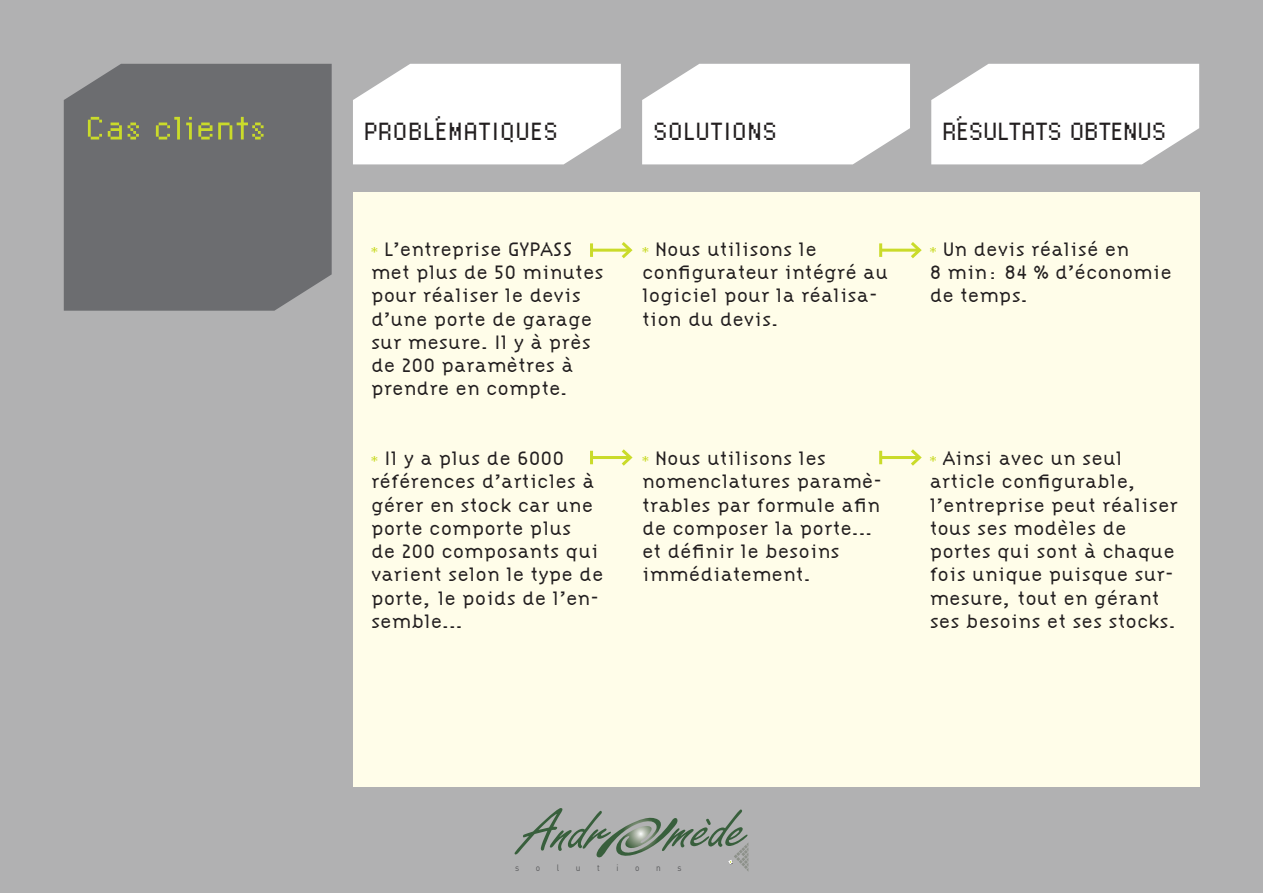
<style>
.page{position:relative;width:1263px;height:893px;background:#b1b1b2}
.page>*{position:absolute;margin:0;border:0;box-sizing:border-box;transform-origin:0 0}
.t1{font:51px "Universal Eight";color:#cadb2a}
.t2{font:39px "Universal Eight";color:#231f20}
.t3{font:39px "Universal Eight";letter-spacing:-.02em;color:#231f20}
.t4{font:300 20.25px/23.2px "Citizen";color:#231f20}
.t5{font:9.15px "DIN";color:#57585a;scale:.9 1}
.s1{font-family:"Universal Eight";font-weight:400;color:#cadb2a}
</style>
<div class="page">
<svg style="left:514px;top:808px;width:234px;height:63px"></svg>
<div style="left:64px;top:64px;width:268px;height:247px;background:#6c6d70"></div>
<div style="left:353px;top:192px;width:846px;height:595px;background:#fffde9"></div>
<svg style="left:353px;top:64px;width:268px;height:100px;background:#f9f9f9"></svg>
<svg style="left:642px;top:64px;width:268px;height:100px;background:#f8f8f9"></svg>
<svg style="left:931px;top:64px;width:268px;height:100px;background:#f8f8f9"></svg>
<hr style="left:591px;top:249px;width:39px;height:3px;background:#cadb2a">
<hr style="left:590px;top:243px;width:3px;height:14px;background:#cadb2a">
<svg style="left:618px;top:242px;width:15px;height:17px"></svg>
<hr style="left:881px;top:249px;width:38px;height:3px;background:#cadb2a">
<hr style="left:879px;top:243px;width:3px;height:14px;background:#cadb2a">
<svg style="left:908px;top:242px;width:14px;height:17px"></svg>
<hr style="left:591px;top:456px;width:39px;height:3px;background:#cadb2a">
<svg style="left:590px;top:451px;width:3px;height:13px"></svg>
<svg style="left:621px;top:449px;width:12px;height:17px"></svg>
<hr style="left:881px;top:456px;width:38px;height:3px;background:#cadb2a">
<svg style="left:879px;top:451px;width:3px;height:13px"></svg>
<svg style="left:911px;top:449px;width:11px;height:17px"></svg>
<h1 class="t1" style="left:85px;top:105px;width:183px">Cas clients</h1>
<h2 class="t2" style="left:364px;top:113px;width:196px">PROBLÉMATIQUES</h2>
<h2 class="t2" style="left:653px;top:113px;width:126px">SOLUTIONS</h2>
<h2 class="t3" style="left:942px;top:113px;width:226px">RÉSULTATS OBTENUS</h2>
<p class="t4" style="left:371px;top:237px;width:234px"><span class="s1">*</span> L’entreprise GYPASS met plus de 50 minutes pour réaliser le devis d’une porte de garage sur mesure. Il y à près de 200 paramètres à prendre en compte.</p>
<p class="t4" style="left:371px;top:447px;width:234px"><span class="s1">*</span> Il y a plus de 6000 références d’articles à gérer en stock car une porte comporte plus<br>de 200 composants qui varient selon le type de porte, le poids de l’en&shy;semble...</p>
<p class="t4" style="left:642px;top:237px;width:248px"><span class="s1">*</span> Nous utilisons le configurateur intégré au logiciel pour la réalisa&shy;tion du devis.</p>
<p class="t4" style="left:642px;top:447px;width:241px"><span class="s1">*</span> Nous utilisons les nomenclatures paramè&shy;trables par formule afin de composer la porte... et définir le besoins immédiatement.</p>
<p class="t4" style="left:930px;top:237px;width:244px"><span class="s1">*</span> Un devis réalisé en<br>8 min : 84 % d’économie de temps.</p>
<p class="t4" style="left:930px;top:447px;width:250px"><span class="s1">*</span> Ainsi avec un seul article configurable, l’entreprise peut réaliser tous ses modèles de portes qui sont à chaque fois unique puisque sur&shy;mesure, tout en gérant ses besoins et ses stocks.</p>
<p class="t5" style="left:515px;top:862px;width:6px">s</p>
<p class="t5" style="left:536px;top:862px;width:6px">o</p>
<p class="t5" style="left:557px;top:862px;width:4px">l</p>
<p class="t5" style="left:576px;top:862px;width:7px">u</p>
<p class="t5" style="left:597px;top:862px;width:5px">t</p>
<p class="t5" style="left:616px;top:862px;width:4px">i</p>
<p class="t5" style="left:635px;top:862px;width:6px">o</p>
<p class="t5" style="left:656px;top:862px;width:7px">n</p>
<p class="t5" style="left:677px;top:862px;width:6px">s</p>
</div>
